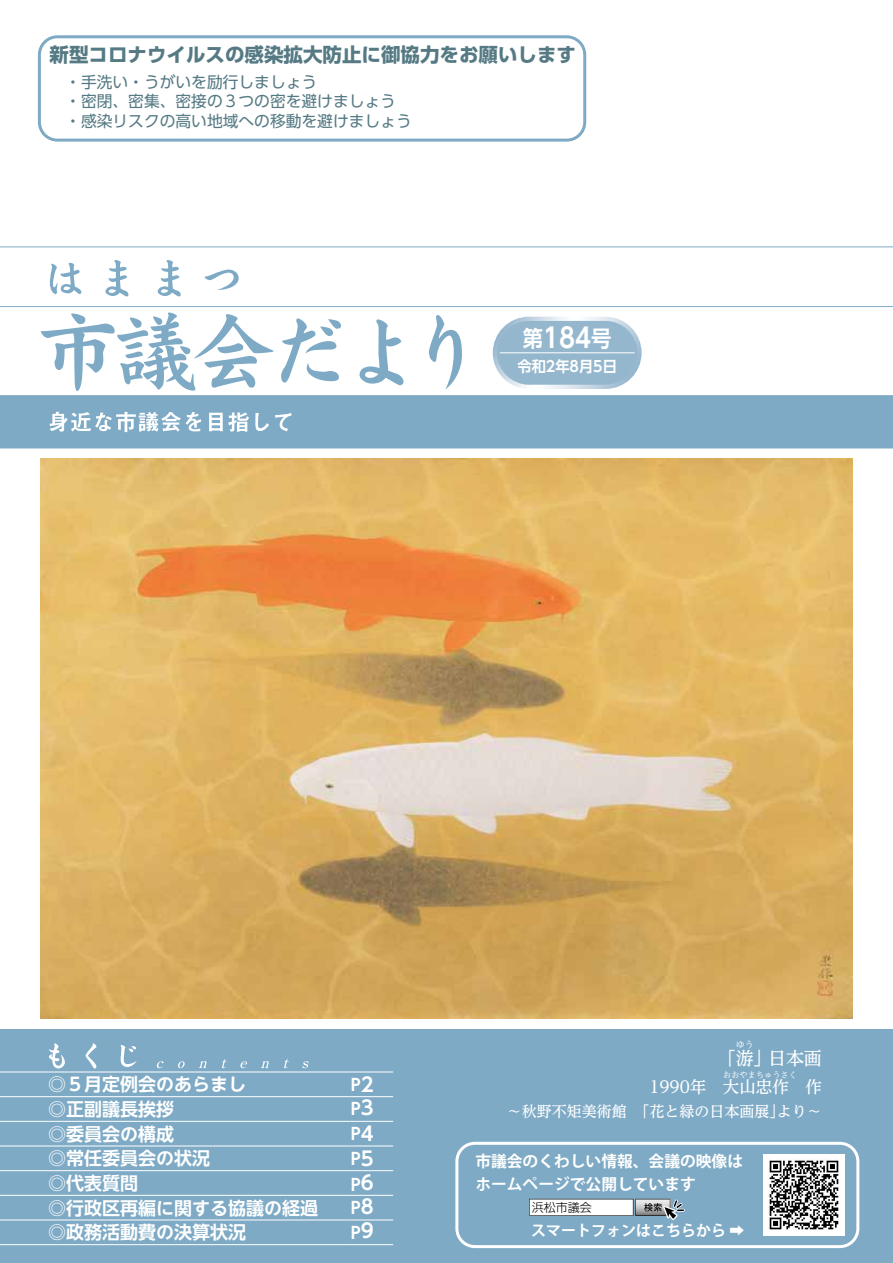
<style>
.page{position:relative;width:893px;height:1263px;background:#fff}
.page>*{position:absolute;margin:0;border:0;box-sizing:border-box;transform-origin:0 0}
.t1{font:700 27px "UD Shin Go NT Pro De";color:#fff;scale:.9 1}
.t2{font:700 22.5px "UD Shin Go NT Pro De";color:#fff;scale:.9 1}
.t3{font:700 19.5px "UD Shin Go Pro";color:#557a84}
.t4{font:700 19.5px "UD Shin Go NT Pro De";color:#fff}
.t5{font:700 18px "UD Shin Go NT Pro De";color:#fff}
.t6{font:500 18px "UD Reimin Pro";color:#fff}
.t7{font:500 16.5px "UD Reimin Pro";color:#fff}
.t8{font:15.75px "UD Shin Go Pro";color:#557a84}
.t9{font:700 15.75px/22.5px "Koz Go Pr 6 N";color:#fff}
.t10{font:500 15px "UD Reimin Pro";color:#fff}
.t11{font:700 15px "Koz Go Pr 6 N";color:#fff}
.t12{font:700 15px "UD Shin Go NT Pro De";color:#fff;scale:.95 1}
.t13{font:300 12px "UD Shin Go Pro";color:#000}
.t14{font:500 9px "UD Reimin Pro";color:#fff}
.t15{font:500 8.25px "UD Reimin Pro";color:#fff}
.s1{font-size:16.5px}
</style>
<div class="page">
<div style="left:0;top:1029px;width:893px;height:234px;background:#7eaac6"></div>
<div style="left:0;top:396px;width:893px;height:52px;background:#7eaac6"></div>
<hr style="left:0;top:395px;width:893px;height:1px;background:#7eaac6">
<svg style="left:50px;top:263px;width:31px;height:31px"></svg>
<svg style="left:105px;top:260px;width:23px;height:37px"></svg>
<svg style="left:158px;top:260px;width:23px;height:37px"></svg>
<svg style="left:205px;top:270px;width:34px;height:20px"></svg>
<svg style="left:41px;top:312px;width:232px;height:79px"></svg>
<svg style="left:281px;top:318px;width:60px;height:65px"></svg>
<svg style="left:360px;top:319px;width:44px;height:66px"></svg>
<svg style="left:429px;top:315px;width:33px;height:74px"></svg>
<svg style="left:50px;top:412px;width:151px;height:20px"></svg>
<svg style="left:209px;top:412px;width:40px;height:20px"></svg>
<svg style="left:255px;top:413px;width:14px;height:18px"></svg>
<svg style="left:275px;top:413px;width:16px;height:18px"></svg>
<svg style="left:493px;top:317px;width:149px;height:72px"></svg>
<div style="left:497px;top:321px;width:140px;height:64px;background:#94b7ce;border-radius:32px"></div>
<hr style="left:500px;top:352px;width:135px;height:1px;background:#fff">
<svg style="left:49px;top:1043px;width:16px;height:25px"></svg>
<svg style="left:86px;top:1043px;width:11px;height:25px"></svg>
<svg style="left:121px;top:1045px;width:16px;height:22px"></svg>
<svg style="left:156px;top:1061px;width:8px;height:7px"></svg>
<svg style="left:178px;top:1061px;width:7px;height:7px"></svg>
<svg style="left:199px;top:1061px;width:8px;height:7px"></svg>
<svg style="left:222px;top:1059px;width:5px;height:9px"></svg>
<svg style="left:240px;top:1061px;width:7px;height:7px"></svg>
<svg style="left:261px;top:1061px;width:8px;height:7px"></svg>
<svg style="left:284px;top:1059px;width:5px;height:9px"></svg>
<svg style="left:303px;top:1061px;width:6px;height:7px"></svg>
<hr style="left:0;top:246px;width:893px;height:1px;background:#7eaac6">
<hr style="left:0;top:306px;width:893px;height:1px;background:#7eaac6">
<img style="left:40px;top:458px;width:813px;height:560px">
<div style="left:38px;top:35px;width:548px;height:107px;border:3px solid #7eaac6;border-radius:18px"></div>
<hr style="left:0;top:1071px;width:48px;height:1px;background:#fff">
<hr style="left:48px;top:1071px;width:303px;height:1px;background:#fff">
<hr style="left:351px;top:1071px;width:42px;height:1px;background:#fff">
<hr style="left:0;top:1096px;width:48px;height:1px;background:#fff">
<hr style="left:48px;top:1096px;width:303px;height:1px;background:#fff">
<hr style="left:351px;top:1096px;width:42px;height:1px;background:#fff">
<hr style="left:0;top:1121px;width:48px;height:1px;background:#fff">
<hr style="left:48px;top:1121px;width:303px;height:1px;background:#fff">
<hr style="left:351px;top:1121px;width:42px;height:1px;background:#fff">
<hr style="left:0;top:1145px;width:48px;height:1px;background:#fff">
<hr style="left:48px;top:1145px;width:303px;height:1px;background:#fff">
<hr style="left:351px;top:1145px;width:42px;height:1px;background:#fff">
<hr style="left:0;top:1170px;width:48px;height:1px;background:#fff">
<hr style="left:48px;top:1170px;width:303px;height:1px;background:#fff">
<hr style="left:351px;top:1170px;width:42px;height:1px;background:#fff">
<hr style="left:0;top:1195px;width:48px;height:1px;background:#fff">
<hr style="left:48px;top:1195px;width:303px;height:1px;background:#fff">
<hr style="left:351px;top:1195px;width:42px;height:1px;background:#fff">
<hr style="left:0;top:1219px;width:48px;height:1px;background:#fff">
<hr style="left:48px;top:1219px;width:303px;height:1px;background:#fff">
<hr style="left:351px;top:1219px;width:42px;height:1px;background:#fff">
<hr style="left:0;top:1244px;width:48px;height:1px;background:#fff">
<hr style="left:48px;top:1244px;width:303px;height:1px;background:#fff">
<hr style="left:351px;top:1244px;width:42px;height:1px;background:#fff">
<div style="left:455px;top:1142px;width:404px;height:106px;border:3px solid #fff;border-radius:18px"></div>
<svg style="left:529px;top:1199px;width:156px;height:21px"></svg>
<img style="left:763px;top:1154px;width:81px;height:81px">
<p class="t3" style="left:50px;top:39px;width:528px">新型コロナウイルスの感染拡大防止に御協力をお願いします</p>
<p class="t8" style="left:65px;top:69px;width:253px">・手洗い・うがいを励行しましょう</p>
<p class="t8" style="left:50px;top:88px;width:348px">　・密閉、密集、密接の３つの密を避けましょう</p>
<p class="t8" style="left:65px;top:108px;width:348px">・感染リスクの高い地域への移動を避けましょう</p>
<h1 class="t1" style="left:543px;top:316px;width:55px">184</h1>
<p class="t2" style="left:523px;top:320px;width:24px">第</p>
<p class="t12" style="left:517px;top:354px;width:106px">令和2年8月5日</p>
<p class="t2" style="left:591px;top:320px;width:24px">号</p>
<p class="t5" style="left:48px;top:1070px;width:200px">◎５月定例会のあらまし</p>
<p class="t4" style="left:351px;top:1068px;width:24px">2<span class="s1">P</span></p>
<p class="t5" style="left:48px;top:1094px;width:128px">◎正副議長挨拶</p>
<p class="t4" style="left:351px;top:1092px;width:24px">3<span class="s1">P</span></p>
<p class="t5" style="left:48px;top:1119px;width:128px">◎委員会の構成</p>
<p class="t4" style="left:351px;top:1118px;width:24px">4<span class="s1">P</span></p>
<p class="t5" style="left:48px;top:1144px;width:164px">◎常任委員会の状況</p>
<p class="t4" style="left:351px;top:1142px;width:24px">5<span class="s1">P</span></p>
<p class="t5" style="left:48px;top:1168px;width:92px">◎代表質問</p>
<p class="t4" style="left:351px;top:1167px;width:24px">6<span class="s1">P</span></p>
<p class="t5" style="left:48px;top:1193px;width:272px">◎行政区再編に関する協議の経過</p>
<p class="t4" style="left:351px;top:1190px;width:24px">8<span class="s1">P</span></p>
<p class="t5" style="left:48px;top:1218px;width:200px">◎政務活動費の決算状況</p>
<p class="t4" style="left:351px;top:1215px;width:24px">9<span class="s1">P</span></p>
<p class="t14" style="left:736px;top:1037px;width:19px">ゆう</p>
<p class="t6" style="left:718px;top:1043px;width:55px">「游」</p>
<p class="t6" style="left:768px;top:1043px;width:55px">日本画</p>
<p class="t7" style="left:649px;top:1073px;width:174px">1990年　大山忠作　作</p>
<p class="t15" style="left:723px;top:1068px;width:76px">おおやまちゅうさく</p>
<p class="t10" style="left:777px;top:1099px;width:46px">より~</p>
<p class="t10" style="left:507px;top:1099px;width:279px">～秋野不矩美術館　「花と緑の日本画展」</p>
<p class="t9" style="left:475px;top:1150px;width:269px">市議会のくわしい情報、会議の映像はホームページで公開しています</p>
<p class="t11" style="left:531px;top:1222px;width:215px">スマートフォンはこちらから ➡</p>
<p class="t13" style="left:532px;top:1197px;width:61px">浜松市議会</p>
</div>
